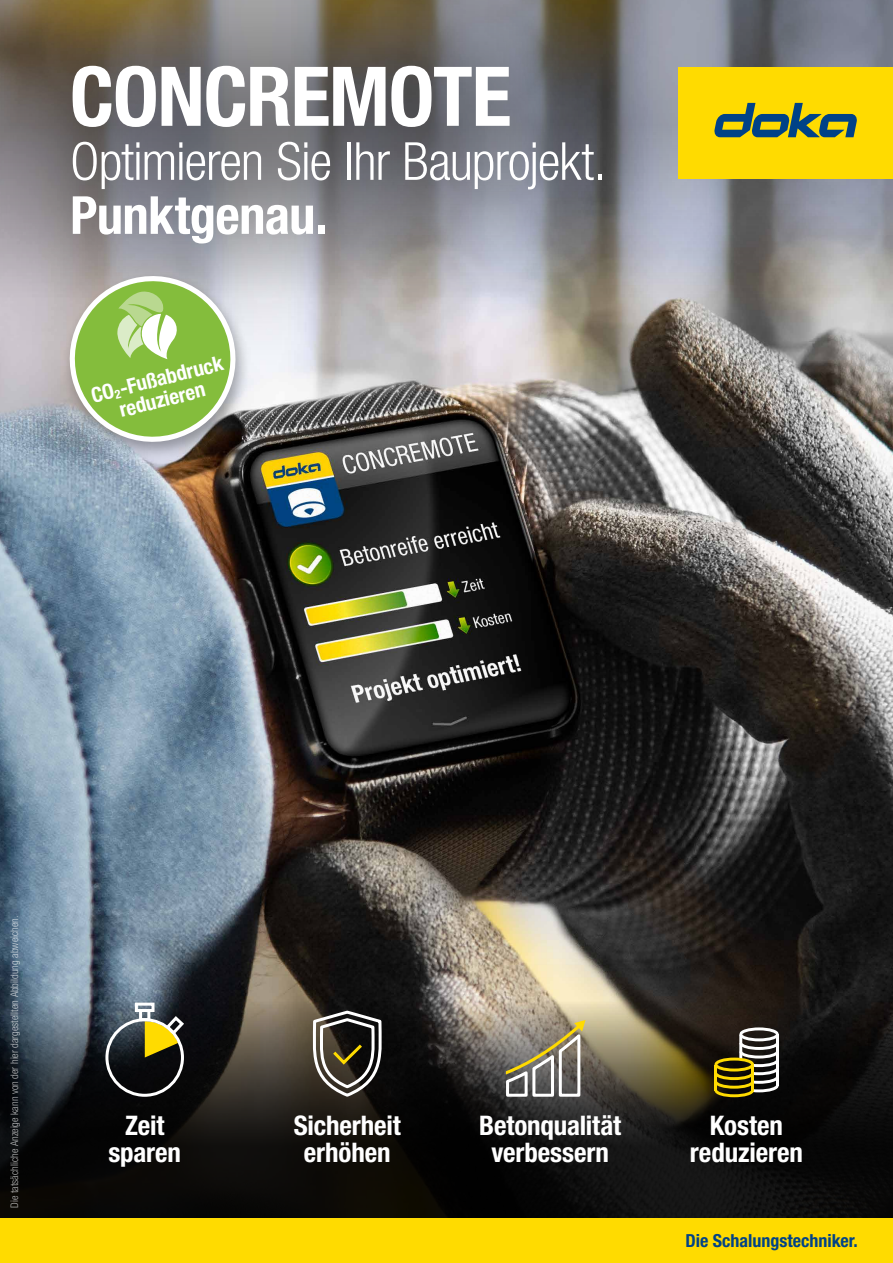
<style>
.page{position:relative;width:893px;height:1263px;background:#fff}
.page>*{position:absolute;margin:0;border:0;box-sizing:border-box;transform-origin:0 0}
.t1{font:700 condensed 82.5px "Helvetica Neue LTW1 G";letter-spacing:-.015em;color:#fff}
.t2{font:300 condensed 52.5px "Helvetica Neue LTW1 G";letter-spacing:-.02em;color:#fff}
.t3{font:700 condensed 52.5px "Helvetica Neue LTW1 G";letter-spacing:-.01em;color:#fff}
.t4{font:700 condensed 27px/27px "Helvetica Neue LTW1 G";letter-spacing:-.005em;color:#fff;text-align:center}
.t5{font:700 condensed 21px/21px "Helvetica Neue LTW1 G";color:#fff;text-align:center}
.t6{font:700 condensed 18px "Helvetica Neue LTW1 G";color:#004287}
.t7{font:300 condensed 10.5px "Helvetica Neue LTW1 G";color:#fff}
</style>
<div class="page">
<img style="left:0;top:340px;width:893px;height:625px">
<svg style="left:732px;top:0;width:161px;height:340px;background:#87888b"></svg>
<svg style="left:0;top:965px;width:893px;height:253px;background:#282724"></svg>
<div style="left:0;top:1218px;width:893px;height:45px;background:#ffdb00"></div>
<div style="left:0;top:0;width:732px;height:378px;background:#000;opacity:.4"></div>
<div style="left:678px;top:67px;width:215px;height:111px;background:#ffdb00"></div>
<svg style="left:714px;top:103px;width:143px;height:34px"></svg>
<svg style="left:714px;top:1027px;width:65px;height:70px"></svg>
<hr style="left:714px;top:1065px;width:3px;height:25px;background:#ffdb00">
<hr style="left:751px;top:1065px;width:3px;height:25px;background:#ffdb00">
<div style="left:139px;top:1009px;width:11px;height:12px;border:3px solid #fff"></div>
<div style="left:135px;top:1003px;width:20px;height:9px;border:3px solid #fff"></div>
<svg style="left:145px;top:1014px;width:41px;height:43px;background:#98892a"></svg>
<div style="left:105px;top:1018px;width:79px;height:79px;border:3px solid #fff;border-radius:50%"></div>
<svg style="left:309px;top:1012px;width:76px;height:86px;background:#545047"></svg>
<svg style="left:505px;top:1020px;width:80px;height:78px;background:#918b7a"></svg>
<div style="left:62px;top:272px;width:188px;height:188px;background:#000;opacity:.3"></div>
<svg style="left:64px;top:270px;width:177px;height:178px;background:#9ebd78"></svg>
<h1 class="t1" style="left:70px;top:47px;width:443px">CONCREMOTE</h1>
<h2 class="t2" style="left:70px;top:131px;width:537px">Optimieren Sie Ihr Bauprojekt.</h2>
<h2 class="t3" style="left:70px;top:184px;width:259px">Punktgenau.</h2>
<h3 class="t5" style="left:89px;top:385px;width:137px;rotate:-14deg">CO<sub>2</sub>-Fußabdruck reduzieren</h3>
<p class="t7" style="left:8px;top:1208px;width:294px;rotate:-90deg">Die tatsächliche Anzeige kann von der hier dargestellten Abbildung abweichen.</p>
<h3 class="t4" style="left:108px;top:1112px;width:74px">Zeit sparen</h3>
<h3 class="t4" style="left:294px;top:1112px;width:109px">Sicherheit erhöhen</h3>
<h3 class="t4" style="left:479px;top:1112px;width:144px">Betonqualität verbessern</h3>
<h3 class="t4" style="left:690px;top:1112px;width:115px">Kosten reduzieren</h3>
<h3 class="t6" style="left:685px;top:1230px;width:174px">Die Schalungstechniker.</h3>
</div>
